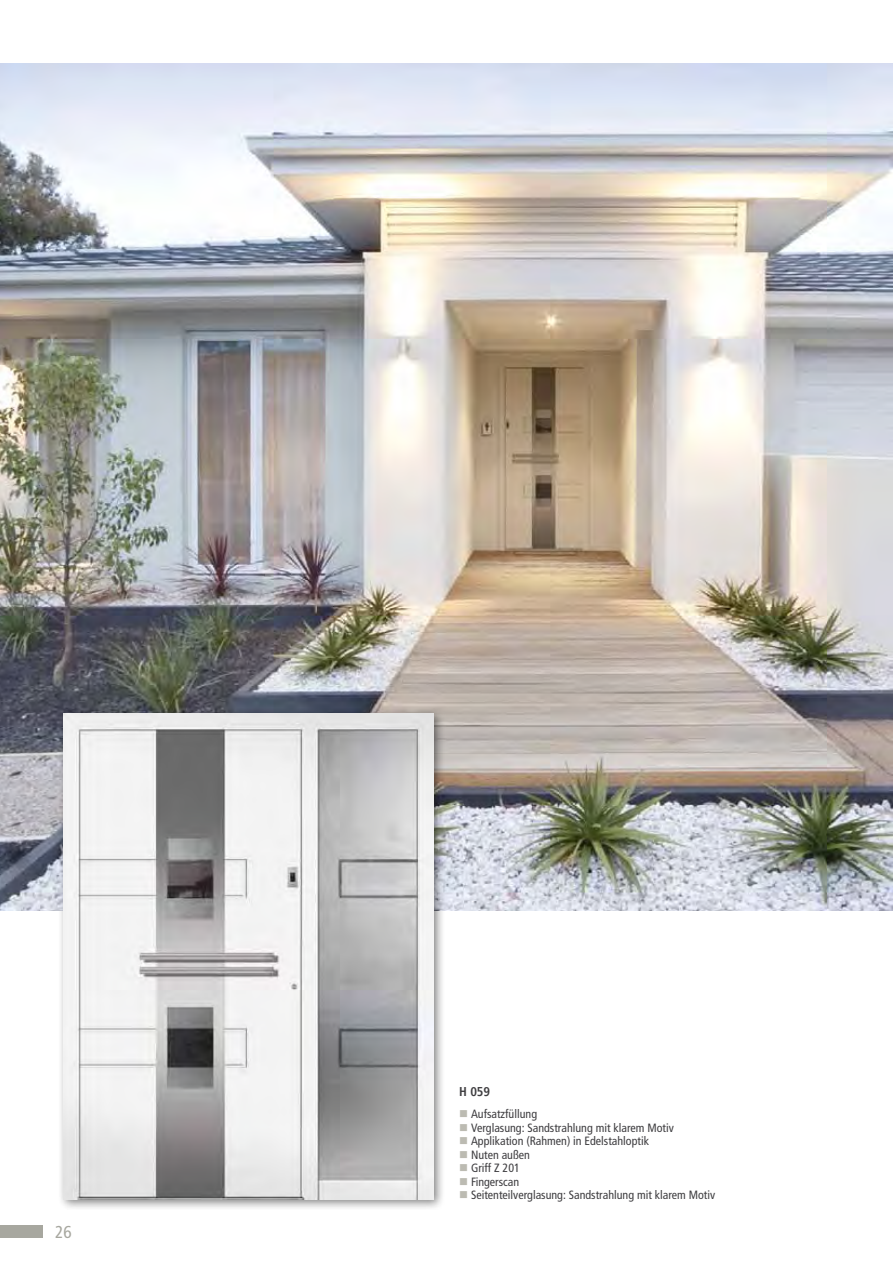
<style>
.page{position:relative;width:893px;height:1263px;background:#fff}
.page>*{position:absolute;margin:0;border:0;box-sizing:border-box;transform-origin:0 0}
.t1{font:condensed 17.25px "Frutiger LT";color:#a7a79f}
.t2{font:700 condensed 12.75px "Frutiger LT";color:#3e3d40}
.t3{font:condensed 12px/13.5px "Frutiger LT";color:#3e3d40}
</style>
<div class="page">
<div style="left:0;top:1225px;width:43px;height:12px;background:#a7a79f"></div>
<img style="left:0;top:64px;width:893px;height:846px">
<div style="left:57px;top:707px;width:389px;height:504px;background:#000;opacity:.5"></div>
<img style="left:64px;top:714px;width:370px;height:485px">
<h1 class="t1" style="left:55px;top:1221px;width:18px">26</h1>
<p class="t2" style="left:459px;top:1084px;width:32px">H 059</p>
<p class="t3" style="left:471px;top:1107px;width:246px">Aufsatzfüllung<br>Verglasung: Sandstrahlung mit klarem Motiv<br>Applikation (Rahmen) in Edelstahloptik<br>Nuten außen<br>Griff Z 201<br>Fingerscan<br>Seitenteilverglasung: Sandstrahlung mit klarem Motiv</p>
</div>
